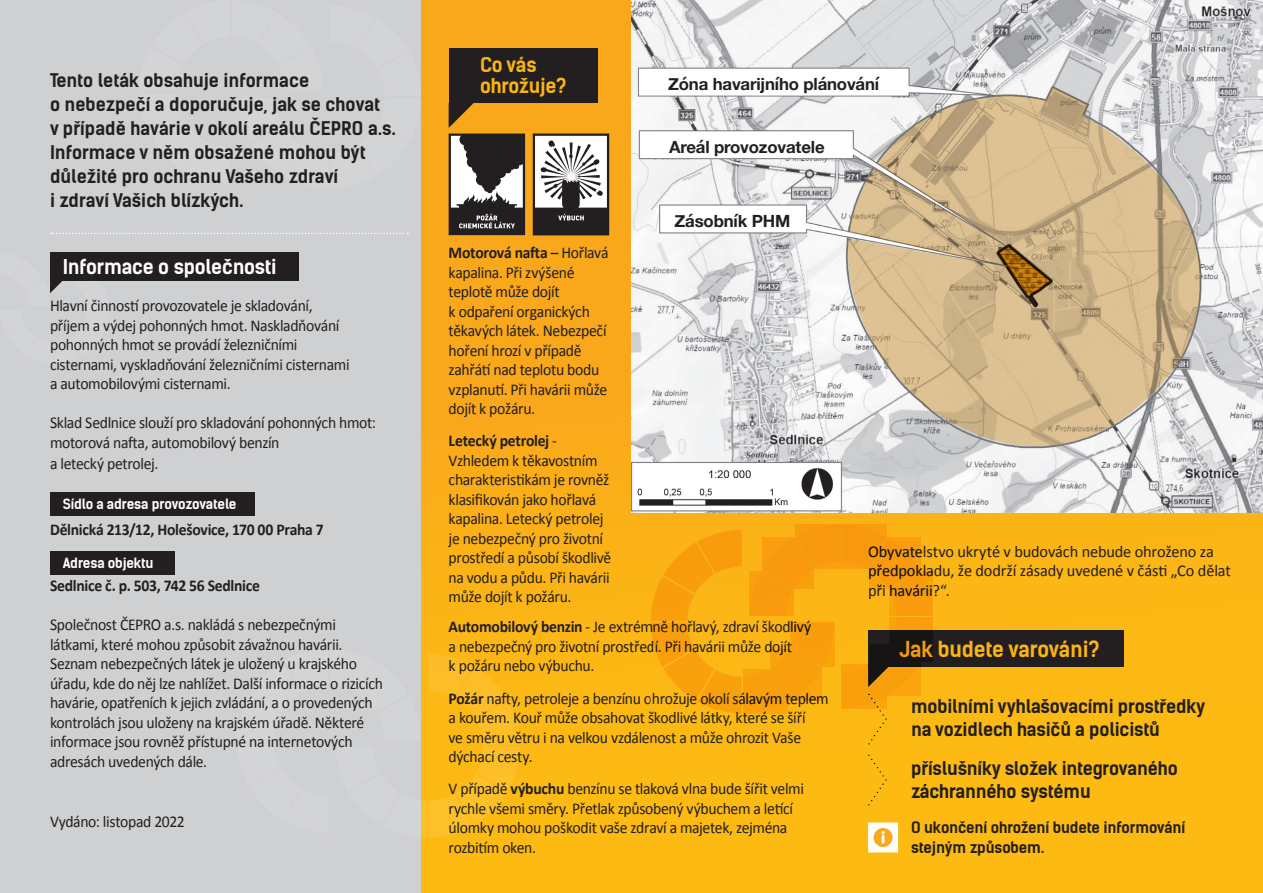
<style>
.page{position:relative;width:1263px;height:893px;background:#fff}
.page>*{position:absolute;margin:0;border:0;box-sizing:border-box;transform-origin:0 0}
.Základní_text{font:700 21px "Kelson Sans";letter-spacing:-.01em;color:#fbb416}
.Základní_text-2{font:700 19.5px "Kelson Sans";letter-spacing:-.01em;color:#fff}
.Základní_text-3{font:700 19.5px/21px "Kelson Sans";letter-spacing:-.01em;color:#fbb416}
.Základní_text-4{font:700 18px/24px "Kelson Sans";color:#231f20}
.Základní_text-5{font:700 16.8px "Helvetica Neue";letter-spacing:-.01em;color:#231f20}
.Základní_text-6{font:16.5px/19.5px "Calibri";letter-spacing:-.02em;color:#231f20;scale:.95 1}
.Základní_text-7{font:16.5px/19.5px "Calibri";letter-spacing:-.02em;color:#231f20}
.Základní_text-8{font:700 16.5px "Calibri";letter-spacing:-.02em;color:#231f20;scale:.95 1}
.Základní_text-9{font:700 15px/19.5px "Kelson Sans";letter-spacing:-.01em;color:#231f20}
.Základní_text-10{font:700 13.5px "Kelson Sans";letter-spacing:-.01em;color:#fff}
.s1{font-weight:700}
</style>
<div class="page">
<div style="left:0;top:0;width:421px;height:893px;background:#cfd0d2"></div>
<div style="left:421px;top:0;width:842px;height:893px;background:linear-gradient(to right,#fab018,#fcbc14)"></div>
<svg style="left:421px;top:649px;width:99px;height:189px;background:#fcbb1c"></svg>
<div style="left:50px;top:492px;width:205px;height:24px;background:#231f20"></div>
<div style="left:50px;top:551px;width:124px;height:24px;background:#231f20"></div>
<div style="left:50px;top:252px;width:249px;height:29px;background:#231f20"></div>
<svg style="left:51px;top:233px;width:357px;height:1px"></svg>
<svg style="left:50px;top:281px;width:12px;height:12px"></svg>
<svg style="left:868px;top:822px;width:30px;height:30px"></svg>
<div style="left:868px;top:630px;width:255px;height:37px;background:#231f20"></div>
<div style="left:449px;top:49px;width:148px;height:54px;background:#231f20"></div>
<svg style="left:449px;top:103px;width:25px;height:25px"></svg>
<svg style="left:868px;top:755px;width:19px;height:50px"></svg>
<svg style="left:651px;top:525px;width:282px;height:219px;background:#f1a411"></svg>
<img style="left:631px;top:0;width:632px;height:512px">
<svg style="left:846px;top:86px;width:356px;height:362px;background:#d0bd9e"></svg>
<svg style="left:996px;top:246px;width:56px;height:52px;background:#a5814a"></svg>
<div style="left:662px;top:207px;width:141px;height:24px;background:#fff"></div>
<div style="left:641px;top:132px;width:211px;height:25px;background:#fff"></div>
<div style="left:639px;top:69px;width:269px;height:25px;background:#fff"></div>
<svg style="left:449px;top:134px;width:76px;height:101px"></svg>
<svg style="left:533px;top:134px;width:76px;height:101px"></svg>
<p class="Základní_text-4" style="left:50px;top:68px;width:347px">Tento leták obsahuje informace<br>o nebezpečí a doporučuje, jak se chovat<br>v případě havárie v okolí areálu ČEPRO a.s.<br>Informace v něm obsažené mohou být důležité pro ochranu Vašeho zdraví<br>i zdraví Vašich blízkých.</p>
<p class="Základní_text-3" style="left:480px;top:55px;width:88px">Co vás ohrožuje?</p>
<p class="Základní_text-5" style="left:668px;top:70px;width:213px">Zóna havarijního plánování</p>
<p class="Základní_text-5" style="left:669px;top:134px;width:157px">Areál provozovatele</p>
<p class="Základní_text-5" style="left:674px;top:208px;width:117px">Zásobník PHM</p>
<p class="Základní_text-2" style="left:63px;top:255px;width:215px">Informace o společnosti</p>
<p class="Základní_text-6" style="left:449px;top:242px;width:170px"><span class="s1">Motorová nafta</span> – Hořlavá kapalina. Při zvýšené teplotě může dojít<br>k odpaření organických těkavých látek. Nebezpečí hoření hrozí v případě zahřátí nad teplotu bodu vzplanutí. Při havárii může dojít k požáru.</p>
<p class="Základní_text-6" style="left:449px;top:430px;width:173px"><span class="s1">Letecký petrolej</span> -<br>Vzhledem k těkavostním charakteristikám je rovněž klasifikován jako hořlavá kapalina. Letecký petrolej je nebezpečný pro životní prostředí a působí škodlivě na vodu a půdu. Při havárii může dojít k požáru.</p>
<p class="Základní_text-6" style="left:50px;top:295px;width:317px">Hlavní činností provozovatele je skladování, příjem a výdej pohonných hmot. Naskladňování pohonných hmot se provádí železničními cisternami, vyskladňování železničními cisternami a automobilovými cisternami.</p>
<p class="Základní_text-6" style="left:50px;top:412px;width:345px">Sklad Sedlnice slouží pro skladování pohonných hmot: motorová nafta, automobilový benzín</p>
<p class="Základní_text-6" style="left:50px;top:453px;width:116px">a letecký petrolej.</p>
<p class="Základní_text-10" style="left:63px;top:496px;width:175px">Sídlo a adresa provozovatele</p>
<p class="Základní_text-8" style="left:50px;top:519px;width:290px">Dělnická 213/12, Holešovice, 170 00 Praha 7</p>
<p class="Základní_text-10" style="left:63px;top:555px;width:92px">Adresa objektu</p>
<p class="Základní_text-8" style="left:50px;top:575px;width:223px">Sedlnice č. p. 503, 742 56 Sedlnice</p>
<p class="Základní_text-6" style="left:50px;top:614px;width:352px">Společnost ČEPRO a.s. nakládá s nebezpečnými látkami, které mohou způsobit závažnou havárii.<br>Seznam nebezpečných látek je uložený u krajského úřadu, kde do něj lze nahlížet. Další informace o rizicích havárie, opatřeních k jejich zvládání, a o provedených kontrolách jsou uloženy na krajském úřadě. Některé informace jsou rovněž přístupné na internetových adresách uvedených dále.</p>
<p class="Základní_text-6" style="left:449px;top:616px;width:383px"><span class="s1">Automobilový benzin</span> - Je extrémně hořlavý, zdraví škodlivý a nebezpečný pro životní prostředí. Při havárii může dojít<br>k požáru nebo výbuchu.</p>
<p class="Základní_text-6" style="left:449px;top:688px;width:402px"><span class="s1">Požár</span> nafty, petroleje a benzínu ohrožuje okolí sálavým teplem a kouřem. Kouř může obsahovat škodlivé látky, které se šíří<br>ve směru větru i na velkou vzdálenost a může ohrozit Vaše dýchací cesty.</p>
<p class="Základní_text-6" style="left:449px;top:778px;width:375px">V případě <span class="s1">výbuchu</span> benzínu se tlaková vlna bude šířit velmi rychle všemi směry. Přetlak způsobený výbuchem a letící úlomky mohou poškodit vaše zdraví a majetek, zejména rozbitím oken.</p>
<p class="Základní_text-6" style="left:50px;top:811px;width:143px">Vydáno: listopad 2022</p>
<p class="Základní_text-7" style="left:868px;top:541px;width:364px">Obyvatelstvo ukryté v budovách nebude ohroženo za předpokladu, že dodrží zásady uvedené v části „Co dělat při havárii?“.</p>
<p class="Základní_text" style="left:899px;top:636px;width:202px">Jak budete varováni?</p>
<p class="Základní_text-4" style="left:911px;top:695px;width:296px;line-height:22.5px">mobilními vyhlašovacími prostředky na vozidlech hasičů a policistů</p>
<p class="Základní_text-4" style="left:911px;top:757px;width:268px;line-height:22.5px">příslušníky složek integrovaného záchranného systému</p>
<p class="Základní_text-9" style="left:911px;top:818px;width:276px">O ukončení ohrožení budete informování stejným způsobem.</p>
</div>
